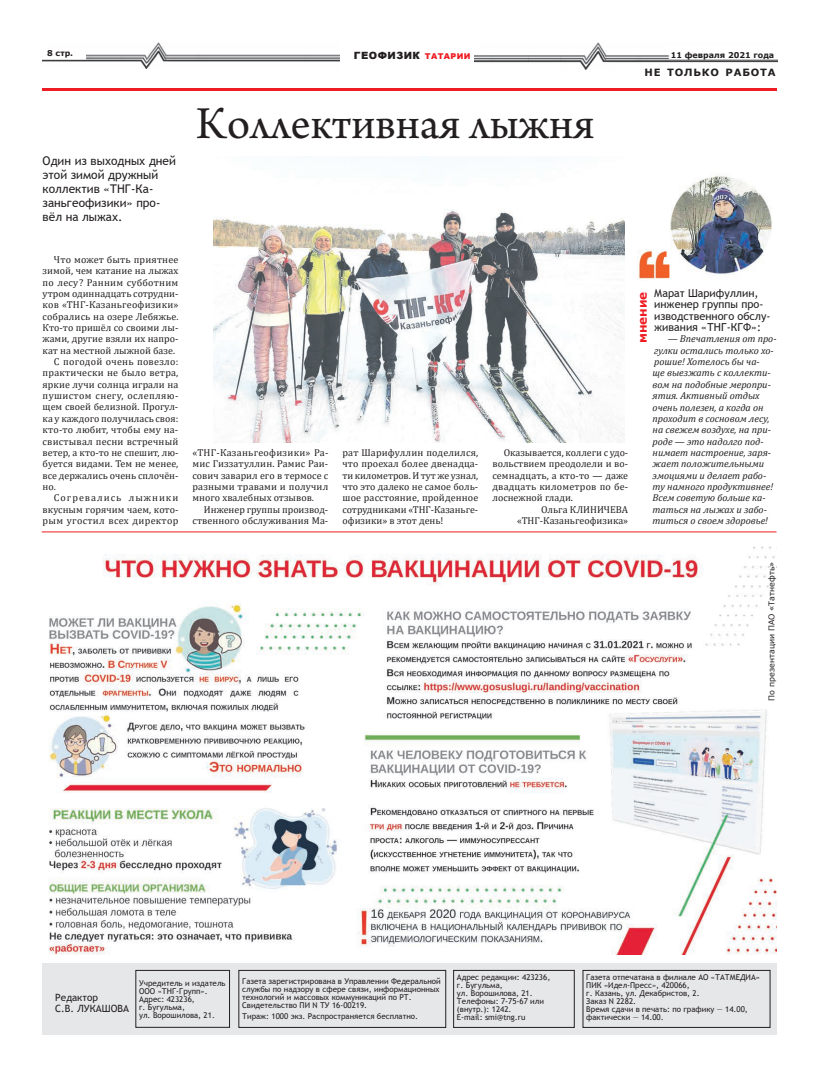
<style>
.page{position:relative;width:820px;height:1078px;background:#fff}
.page>*{position:absolute;margin:0;border:0;box-sizing:border-box;transform-origin:0 0}
.t1{font:48px "Arno Pro";color:#231f20}
.t2{font:12px/14px "Trebuchet MS";color:#231f20}
.t3{font:700 12px "Verdana";color:#ee1d23}
.t4{font:11px/11.3px "Trebuchet MS";color:#231f20}
.t5{font:10px/11.3px "Cambria";letter-spacing:.005em;color:#231f20;text-align:justify}
.t6{font:italic 10px/11.3px "Cambria";color:#231f20}
.t7{font:10px "Cambria";letter-spacing:.025em;color:#231f20}
.t8{font:10px "Cambria";letter-spacing:.035em;color:#231f20}
.t9{font:10px "Cambria";letter-spacing:.03em;color:#231f20}
.t10{font:10px/11.3px "Trebuchet MS";color:#231f20}
.t11{font:10px "Cambria";letter-spacing:.095em;color:#231f20}
.t12{font:900 10px "Arial";letter-spacing:.05em;color:#231f20}
.t13{font:700 10px "Verdana";letter-spacing:.075em;color:#231f20}
.t14{font:8px/8px "Trebuchet MS";color:#231f20}
.t15{font:8px "Verdana";color:#231f20}
.t16{font:700 8px "Verdana";color:#231f20}
.s1{font-size:8px;color:#ee1d23}
</style>
<div class="page">
<img style="left:43px;top:43px;width:297px;height:26px">
<img style="left:474px;top:43px;width:303px;height:26px">
<div style="left:42px;top:49px;width:43px;height:10px;background:#fff"></div>
<div style="left:669px;top:46px;width:108px;height:12px;background:#fff"></div>
<hr style="left:43px;top:88px;width:734px;height:3px;background:#ee1d23">
<div style="left:43px;top:962px;width:734px;height:72px;background:#e6e7e9"></div>
<div style="left:135px;top:969px;width:95px;height:58px;border:1px solid #231f20"></div>
<div style="left:238px;top:969px;width:208px;height:58px;border:1px solid #231f20"></div>
<div style="left:453px;top:969px;width:121px;height:58px;border:1px solid #231f20"></div>
<div style="left:582px;top:969px;width:188px;height:58px;border:1px solid #231f20"></div>
<hr style="left:42px;top:531px;width:734px;height:1px;background:#ee1d23">
<img style="left:214px;top:156px;width:410px;height:286px">
<img style="left:670px;top:176px;width:102px;height:99px">
<img style="left:639px;top:250px;width:32px;height:29px">
<img style="left:48px;top:546px;width:728px;height:408px">
<p class="t16" style="left:47px;top:47px;width:27px">8 стр.</p>
<p class="t12" style="left:354px;top:48px;width:118px">ГЕОФИЗИК <span class="s1">ТАТАРИИ</span></p>
<p class="t16" style="left:670px;top:49px;width:105px">11 февраля 2021 года</p>
<p class="t2" style="left:43px;top:153px;width:135px">Один из выходных дней этой зимой дружный коллектив «ТНГ-Ка&shy;заньгеофизики» про&shy;вёл на лыжах.</p>
<p class="t5" style="left:54px;top:254px;width:126px">Что может быть приятнее</p>
<p class="t5" style="left:43px;top:265px;width:137px">зимой, чем катание на лыжах</p>
<p class="t7" style="left:43px;top:276px;width:137px">по лесу? Ранним субботним</p>
<p class="t5" style="left:43px;top:288px;width:137px">утром одиннадцать сотрудни-</p>
<p class="t5" style="left:43px;top:299px;width:137px">ков «ТНГ-Казаньгеофизики»</p>
<p class="t5" style="left:43px;top:310px;width:137px">собрались на озере Лебяжье.</p>
<p class="t5" style="left:43px;top:322px;width:137px">Кто-то пришёл со своими лы-</p>
<p class="t5" style="left:43px;top:333px;width:137px">жами, другие взяли их напро-</p>
<p class="t5" style="left:43px;top:344px;width:134px">кат на местной лыжной базе.</p>
<p class="t7" style="left:54px;top:356px;width:126px">С погодой очень повезло:</p>
<p class="t5" style="left:43px;top:367px;width:137px">практически не было ветра,</p>
<p class="t5" style="left:43px;top:378px;width:137px">яркие лучи солнца играли на</p>
<p class="t8" style="left:43px;top:390px;width:137px">пушистом снегу, ослепляю-</p>
<p class="t5" style="left:43px;top:401px;width:137px">щем своей белизной. Прогул-</p>
<p class="t5" style="left:43px;top:412px;width:137px">ка у каждого получилась своя:</p>
<p class="t5" style="left:43px;top:424px;width:137px">кто-то любит, чтобы ему на-</p>
<p class="t5" style="left:43px;top:435px;width:137px">свистывал песни встречный</p>
<p class="t5" style="left:43px;top:446px;width:137px">ветер, а кто-то не спешит, лю-</p>
<p class="t5" style="left:43px;top:458px;width:137px">буется видами. Тем не менее,</p>
<p class="t5" style="left:43px;top:469px;width:137px">все держались очень сплочён-</p>
<p class="t5" style="left:43px;top:480px;width:15px">но.</p>
<p class="t11" style="left:54px;top:492px;width:126px">Согревались лыжники</p>
<p class="t5" style="left:43px;top:503px;width:137px">вкусным горячим чаем, кото-</p>
<p class="t9" style="left:43px;top:514px;width:137px">рым угостил всех директор</p>
<h1 class="t1" style="left:196px;top:96px;width:400px">Коллективная лыжня</h1>
<p class="t13" style="left:644px;top:65px;width:132px">НЕ ТОЛЬКО РАБОТА</p>
<p class="t5" style="left:192px;top:446px;width:137px">«ТНГ-Казаньгеофизики» Ра&shy;мис Гиззатуллин. Рамис Раи&shy;сович заварил его в термосе с разными травами и получил много хвалебных отзывов.</p>
<p class="t5" style="left:192px;top:503px;width:137px;text-align:right">Инженер группы производ&shy;ственного обслуживания Ма-</p>
<p class="t5" style="left:342px;top:446px;width:137px">рат Шарифуллин поделился, что проехал более двенадца&shy;ти километров. И тут же узнал, что это далеко не самое боль&shy;шое расстояние, пройденное сотрудниками «ТНГ-Казаньге&shy;офизики» в этот день!</p>
<p class="t5" style="left:503px;top:446px;width:126px">Оказывается, коллеги с удо-</p>
<p class="t5" style="left:492px;top:458px;width:137px">вольствием преодолели и во-</p>
<p class="t5" style="left:492px;top:469px;width:137px">семнадцать, а кто-то — даже</p>
<p class="t5" style="left:492px;top:480px;width:137px">двадцать километров по бе-</p>
<p class="t5" style="left:492px;top:492px;width:82px">лоснежной глади.</p>
<p class="t5" style="left:541px;top:503px;width:89px">Ольга КЛИНИЧЕВА</p>
<p class="t5" style="left:517px;top:514px;width:112px">«ТНГ-Казаньгеофизика»</p>
<p class="t4" style="left:654px;top:287px;width:118px">Марат Шарифуллин, инженер группы про&shy;изводственного обслу&shy;живания «ТНГ-КГФ»:</p>
<p class="t6" style="left:652px;top:333px;width:125px;text-indent:15px">— Впечатления от про&shy;гулки остались только хо&shy;рошие! Хотелось бы ча-<br>ще выезжать с коллекти&shy;вом на подобные меропри&shy;ятия. Активный отдых очень полезен, а когда он проходит в сосновом лесу, на свежем воздухе, на при&shy;роде — это надолго под&shy;нимает настроение, заря&shy;жает положительными эмоциями и делает рабо&shy;ту намного продуктивнее!<br>Всем советую больше ка&shy;таться на лыжах и забо&shy;титься о своем здоровье!</p>
<p class="t3" style="left:633px;top:343px;width:53px;rotate:-90deg">мнение</p>
<p class="t15" style="left:765px;top:700px;width:140px;rotate:-90deg">По презентации ПАО «Татнефть»</p>
<p class="t10" style="left:55px;top:991px;width:75px">Редактор<br>С.В. ЛУКАШОВА</p>
<p class="t14" style="left:139px;top:978px;width:88px">Учредитель и издатель<br>ООО «ТНГ-Групп».<br>Адрес: 423236,<br>г. Бугульма,<br>ул. Ворошилова, 21.</p>
<p class="t14" style="left:242px;top:977px;width:200px">Газета зарегистрирована в Управлении Федеральной службы по надзору в сфере связи, информационных технологий и массовых коммуникаций по РТ.<br>Свидетельство ПИ N ТУ 16-00219.</p>
<p class="t14" style="left:242px;top:1012px;width:177px">Тираж: 1000 экз. Распространяется бесплатно.</p>
<p class="t14" style="left:457px;top:972px;width:95px">Адрес редакции: 423236, г. Бугульма,<br>ул. Ворошилова, 21.<br>Телефоны: 7-75-67 или (внутр.): 1242.<br>E-mail: smi@tng.ru</p>
<p class="t14" style="left:586px;top:972px;width:175px">Газета отпечатана в филиале АО «ТАТМЕДИА»<br>ПИК «Идел-Пресс», 420066,<br>г. Казань, ул. Декабристов, 2.<br>Заказ N 2282.<br>Время сдачи в печать: по графику — 14.00, фактически — 14.00.</p>
</div>
